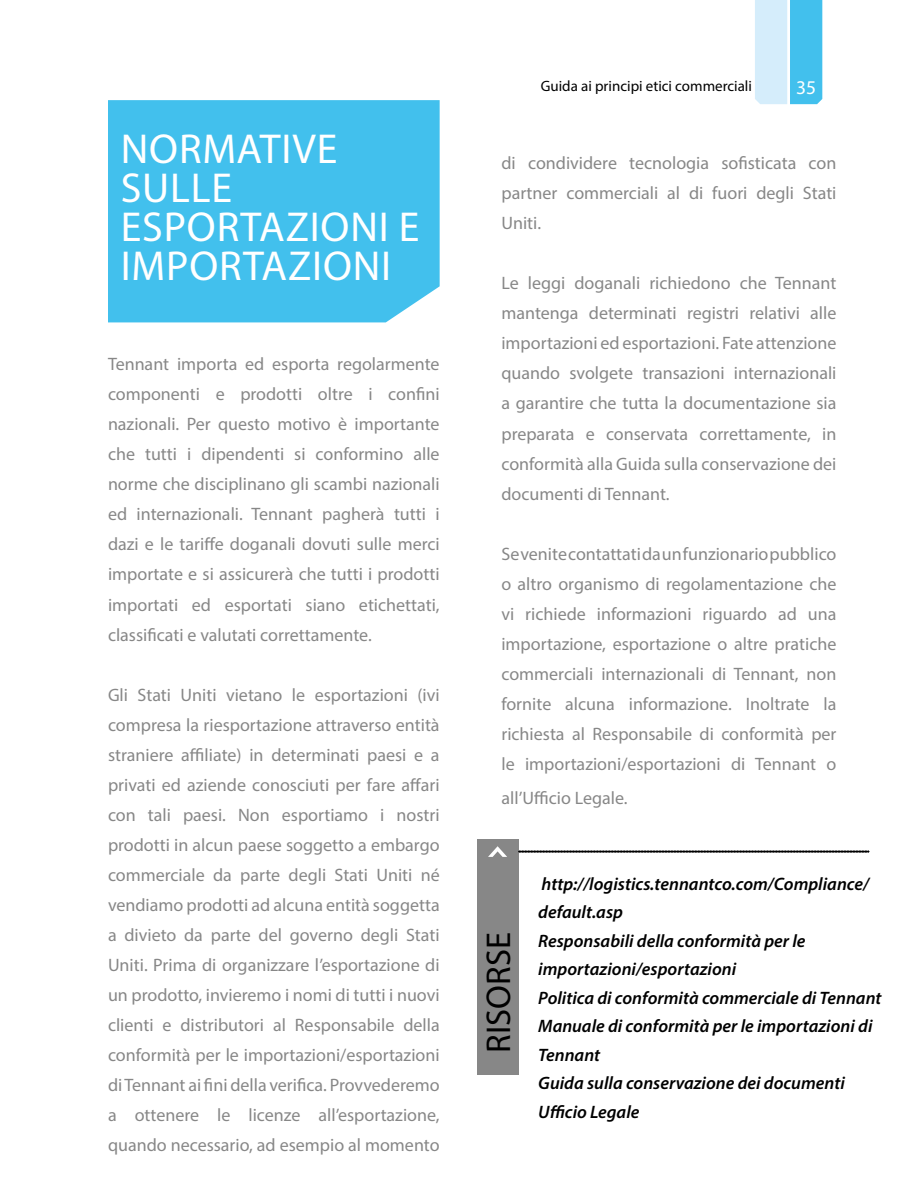
<style>
.page{position:relative;width:918px;height:1188px;background:#fff}
.page>*{position:absolute;margin:0;border:0;box-sizing:border-box;transform-origin:0 0}
.t1{font:42px/39px "Myriad Pro";letter-spacing:.02em;color:#fff}
.t2{font:34.5px "Myriad Pro";color:#000}
.t3{font:19.5px "Myriad Pro";color:#fff}
.t4{font:18px/30px "Myriad Pro";color:#878787;text-align:justify}
.t5{font:italic 600 18px/28.5px "Myriad Pro";color:#000}
.t6{font:15px "Myriad Pro";color:#000}
</style>
<div class="page">
<svg style="left:755px;top:0;width:67px;height:104px"></svg>
<div style="left:108px;top:100px;width:332px;height:222px;background:#42c0ed"></div>
<div style="left:477px;top:839px;width:42px;height:236px;background:#878787"></div>
<svg style="left:488px;top:846px;width:19px;height:11px"></svg>
<svg style="left:518px;top:851px;width:351px;height:1px"></svg>
<h1 class="t1" style="left:121px;top:129px;width:300px">NORMATIVE<br>SULLE<br>ESPORTAZIONI E<br>IMPORTAZIONI</h1>
<p class="t4" style="left:108px;top:349px;width:333px">Tennant importa ed esporta regolarmente componenti e prodotti oltre i confini nazionali. Per questo motivo è importante che tutti i dipendenti si conformino alle norme che disciplinano gli scambi nazionali ed internazionali. Tennant pagherà tutti i dazi e le tariffe doganali dovuti sulle merci importate e si assicurerà che tutti i prodotti importati ed esportati siano etichettati, classificati e valutati correttamente.</p>
<p class="t4" style="left:108px;top:679px;width:333px">Gli Stati Uniti vietano le esportazioni (ivi compresa la riesportazione attraverso entità straniere affiliate) in determinati paesi e a privati ed aziende conosciuti per fare affari con tali paesi. Non esportiamo i nostri prodotti in alcun paese soggetto a embargo commerciale da parte degli Stati Uniti né vendiamo prodotti ad alcuna entità soggetta a divieto da parte del governo degli Stati Uniti. Prima di organizzare l’esportazione di un prodotto, invieremo i nomi di tutti i nuovi clienti e distributori al Responsabile della conformità per le importazioni/esportazioni di Tennant ai fini della verifica. Provvederemo a ottenere le licenze all’esportazione, quando necessario, ad esempio al momento</p>
<p class="t6" style="left:541px;top:76px;width:213px">Guida ai principi etici commerciali</p>
<p class="t3" style="left:796px;top:76px;width:22px">35</p>
<p class="t4" style="left:501px;top:148px;width:337px">di condividere tecnologia sofisticata con partner commerciali al di fuori degli Stati Uniti.</p>
<p class="t4" style="left:501px;top:268px;width:337px">Le leggi doganali richiedono che Tennant mantenga determinati registri relativi alle importazioni ed esportazioni. Fate attenzione quando svolgete transazioni internazionali a garantire che tutta la documentazione sia preparata e conservata correttamente, in conformità alla Guida sulla conservazione dei documenti di Tennant.</p>
<p class="t4" style="left:501px;top:538px;width:337px">Se venite contattati da un funzionario pubblico o altro organismo di regolamentazione che vi richiede informazioni riguardo ad una importazione, esportazione o altre pratiche commerciali internazionali di Tennant, non fornite alcuna informazione. Inoltrate la richiesta al Responsabile di conformità per le importazioni/esportazioni di Tennant o</p>
<p class="t4" style="left:501px;top:783px;width:128px">all’Ufficio Legale.</p>
<h2 class="t2" style="left:477px;top:1053px;width:122px;rotate:-90deg">RISORSE</h2>
<p class="t5" style="left:538px;top:869px;width:345px">http://logistics.tennantco.com/Compliance/ default.asp<br>Responsabili della conformità per le importazioni/esportazioni<br>Politica di conformità commerciale di Tennant<br>Manuale di conformità per le importazioni di<br>Tennant<br>Guida sulla conservazione dei documenti<br>Ufficio Legale</p>
</div>
